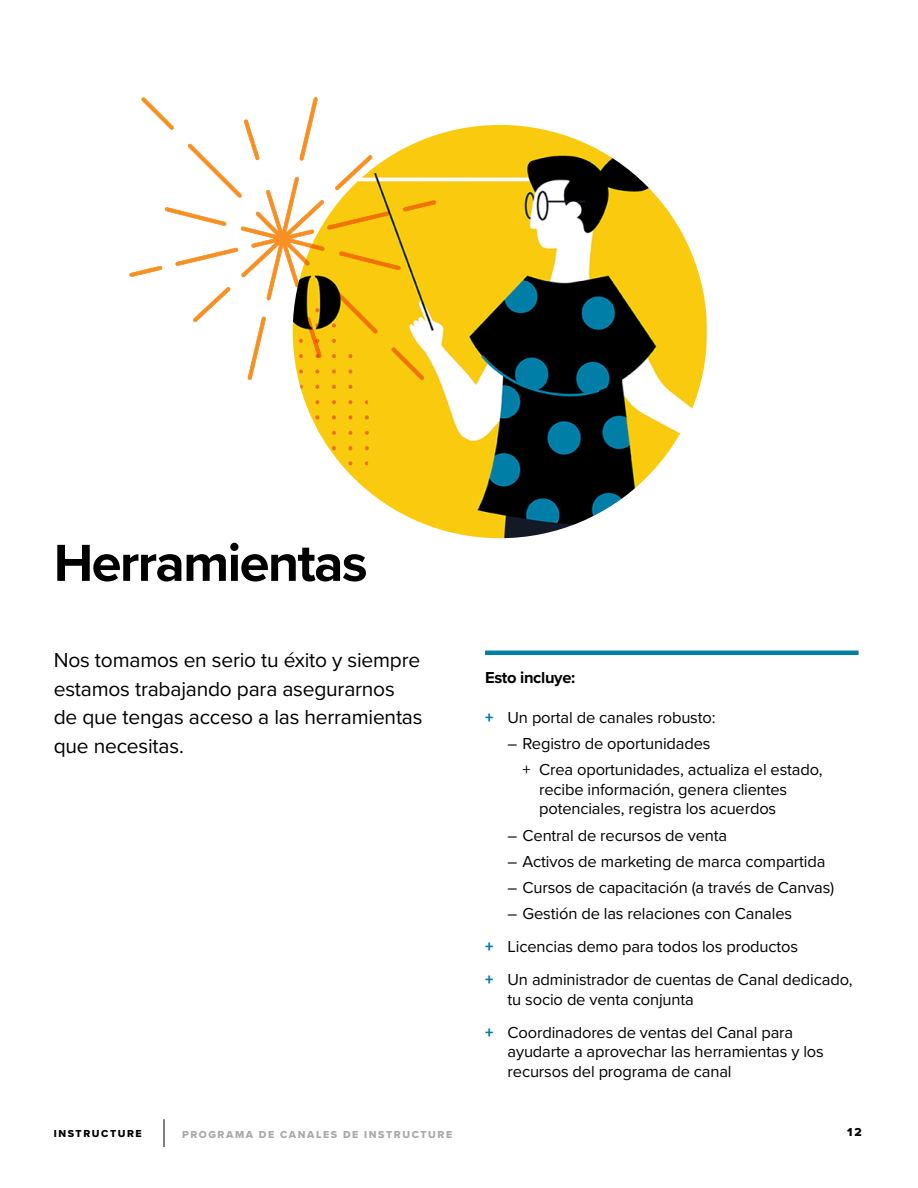
<style>
.page{position:relative;width:918px;height:1188px;background:#fff}
.page>*{position:absolute;margin:0;border:0;box-sizing:border-box;transform-origin:0 0}
.t1{font:700 54px "Proxima Nova";letter-spacing:-.03em;color:#000}
.t2{font:21px/28.5px "Proxima Nova";letter-spacing:-.01em;color:#000}
.t3{font:16.5px/33px "Proxima Nova";letter-spacing:-.01em;color:#000}
.t4{font:700 16.5px "Proxima Nova";letter-spacing:-.02em;color:#000}
.t5{font:12px "Proxima Nova Extrabld";color:#000}
.t6{font:10.5px "Proxima Nova Extrabld";letter-spacing:.15em;color:#a7a9ac}
.t7{font:10.5px "Proxima Nova Extrabld";letter-spacing:.15em;color:#000}
.s1{font-family:"Proxima Nova Extrabld";color:#017da6}
</style>
<div class="page">
<svg style="left:164px;top:1119px;width:1px;height:28px"></svg>
<img style="left:298px;top:125px;width:409px;height:413px">
<hr style="left:485px;top:651px;width:374px;height:4px;background:#017da6">
<svg style="left:129px;top:97px;width:307px;height:283px"></svg>
<h1 class="t1" style="left:54px;top:523px;width:315px">Herramientas</h1>
<p class="t2" style="left:54px;top:645px;width:370px">Nos tomamos en serio tu éxito y siempre estamos trabajando para asegurarnos de que tengas acceso a las herramientas que necesitas.</p>
<p class="t4" style="left:485px;top:665px;width:92px">Esto incluye:</p>
<p class="t3" style="left:485px;top:700px;width:232px"><span class="s1">+</span> Un portal de canales robusto:</p>
<p class="t3" style="left:523px;top:730px;width:302px;line-height:26.2px;text-indent:-15px">– Registro de oportunidades<br>+ Crea oportunidades, actualiza el estado,</p>
<p class="t3" style="left:539px;top:779px;width:250px;line-height:19.5px">recibe información, genera clientes potenciales, registra los acuerdos</p>
<p class="t3" style="left:508px;top:818px;width:221px">– Central de recursos de venta</p>
<p class="t3" style="left:508px;top:844px;width:319px">– Activos de marketing de marca compartida</p>
<p class="t3" style="left:508px;top:870px;width:328px">– Cursos de capacitación (a través de Canvas)</p>
<p class="t3" style="left:485px;top:897px;width:369px;text-indent:23px">– Gestión de las relaciones con Canales<br><span class="s1">+</span> Licencias demo para todos los productos<br><span class="s1">+</span> Un administrador de cuentas de Canal dedicado,</p>
<p class="t3" style="left:485px;top:982px;width:310px;text-indent:23px">tu socio de venta conjunta<br><span class="s1">+</span> Coordinadores de ventas del Canal para</p>
<p class="t3" style="left:508px;top:1041px;width:318px;line-height:19.5px">ayudarte a aprovechar las herramientas y los recursos del programa de canal</p>
<p class="t7" style="left:54px;top:1126px;width:90px">INSTRUCTURE</p>
<p class="t6" style="left:182px;top:1127px;width:272px">PROGRAMA DE CANALES DE INSTRUCTURE</p>
<p class="t5" style="left:847px;top:1123px;width:16px">12</p>
</div>
